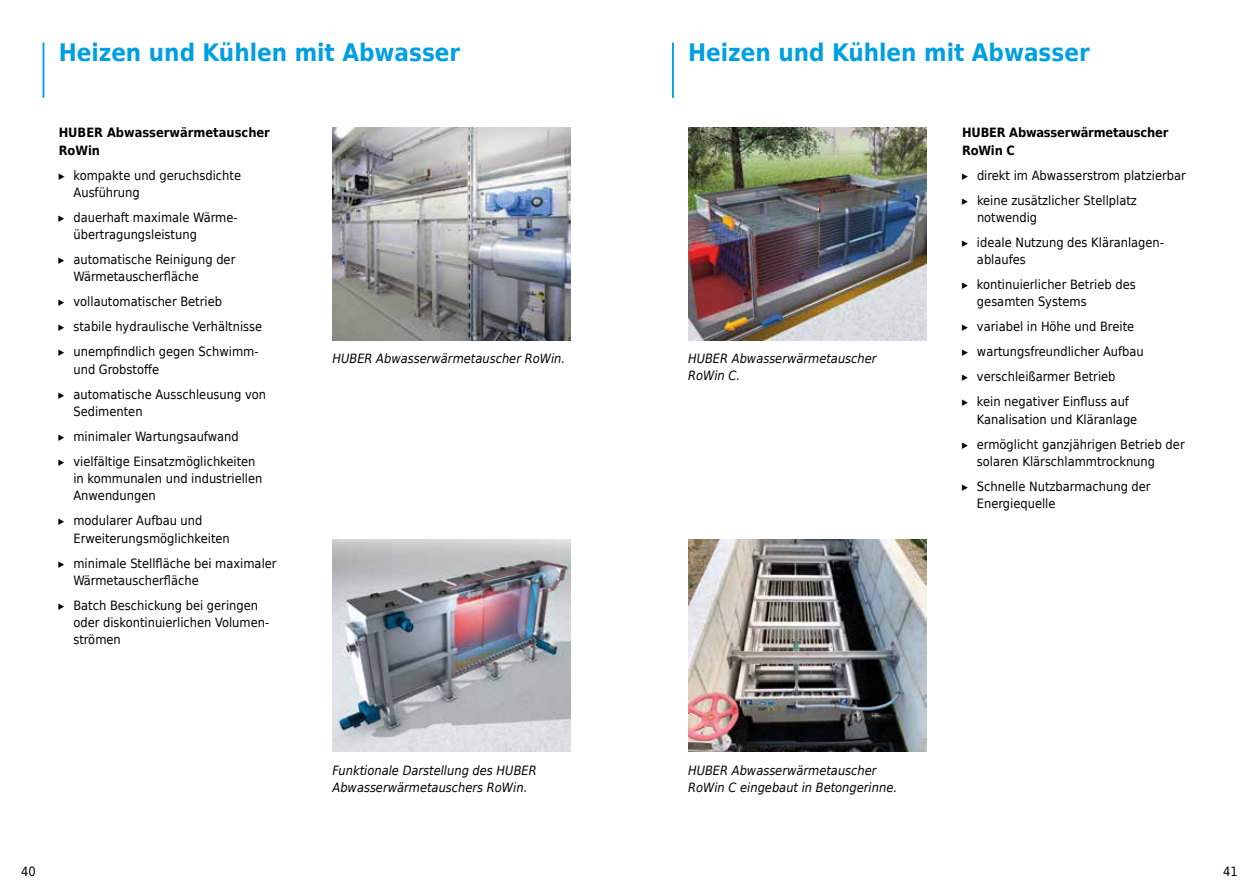
<style>
.page{position:relative;width:1259px;height:893px;background:#fff}
.page>*{position:absolute;margin:0;border:0;box-sizing:border-box;transform-origin:0 0}
.t1{font:700 24px "Huber Tec";color:#009fe3}
.t2{font:12.75px/25px "Huber Tec";color:#000}
.t3{font:italic 12.75px/17.2px "Huber Tec";color:#000}
.t4{font:700 12.75px/17.2px "Huber Tec";letter-spacing:-.005em;color:#000}
</style>
<div class="page">
<hr style="left:43px;top:43px;width:1px;height:55px;background:#009fe3">
<img style="left:333px;top:128px;width:238px;height:212px">
<img style="left:333px;top:539px;width:238px;height:213px">
<hr style="left:672px;top:43px;width:2px;height:55px;background:#009fe3">
<img style="left:688px;top:539px;width:238px;height:213px">
<img style="left:688px;top:128px;width:238px;height:212px">
<h1 class="t1" style="left:59px;top:33px;width:403px">Heizen und Kühlen mit Abwasser</h1>
<h1 class="t1" style="left:688px;top:33px;width:403px">Heizen und Kühlen mit Abwasser</h1>
<p class="t4" style="left:59px;top:124px;width:213px">HUBER Abwasserwärmetauscher<br>RoWin</p>
<p class="t2" style="left:74px;top:166px;width:169px;line-height:17.2px;text-indent:-15px">▸ kompakte und geruchsdichte<br>Ausführung</p>
<p class="t2" style="left:74px;top:208px;width:166px;line-height:17.2px;text-indent:-15px">▸ dauerhaft maximale Wärme&shy;übertragungsleistung</p>
<p class="t2" style="left:74px;top:250px;width:163px;line-height:17.2px;text-indent:-15px">▸ automatische Reinigung der<br>Wärmetauscherfläche</p>
<p class="t2" style="left:59px;top:289px;width:205px">▸ vollautomatischer Betrieb<br>▸ stabile hydraulische Verhältnisse ▸ unempfindlich gegen Schwimm-</p>
<p class="t2" style="left:59px;top:356px;width:209px;text-indent:15px">und Grobstoffe<br>▸ automatische Ausschleusung von</p>
<p class="t2" style="left:59px;top:398px;width:198px;text-indent:15px">Sedimenten<br>▸ minimaler Wartungsaufwand<br>▸ vielfältige Einsatzmöglichkeiten</p>
<p class="t2" style="left:73px;top:469px;width:190px;line-height:17.2px">in kommunalen und industriellen<br>Anwendungen</p>
<p class="t2" style="left:73px;top:511px;width:158px;line-height:17.2px;text-indent:-15px">▸ modularer Aufbau und<br>Erweiterungsmöglichkeiten</p>
<p class="t2" style="left:73px;top:554px;width:205px;line-height:17.2px;text-indent:-15px">▸ minimale Stellfläche bei maximaler<br>Wärmetauscherfläche</p>
<p class="t2" style="left:73px;top:596px;width:197px;line-height:17.2px;text-indent:-15px">▸ Batch Beschickung bei geringen oder diskontinuierlichen Volumen&shy;strömen</p>
<p class="t3" style="left:332px;top:350px;width:234px">HUBER Abwasserwärmetauscher RoWin.</p>
<p class="t3" style="left:688px;top:350px;width:190px">HUBER Abwasserwärmetauscher<br>RoWin C.</p>
<p class="t4" style="left:962px;top:124px;width:208px">HUBER Abwasserwärmetauscher<br>RoWin C</p>
<p class="t2" style="left:962px;top:162px;width:225px">▸ direkt im Abwasserstrom platzierbar ▸ keine zusätzlicher Stellplatz</p>
<p class="t2" style="left:962px;top:204px;width:203px;text-indent:15px">notwendig<br>▸ ideale Nutzung des Kläranlagen-</p>
<p class="t2" style="left:962px;top:246px;width:175px;text-indent:15px">ablaufes<br>▸ kontinuierlicher Betrieb des</p>
<p class="t2" style="left:962px;top:289px;width:183px;text-indent:15px">gesamten Systems<br>▸ variabel in Höhe und Breite<br>▸ wartungsfreundlicher Aufbau ▸ verschleißarmer Betrieb<br>▸ kein negativer Einfluss auf</p>
<p class="t2" style="left:962px;top:406px;width:224px;text-indent:15px">Kanalisation und Kläranlage<br>▸ ermöglicht ganzjährigen Betrieb der</p>
<p class="t2" style="left:962px;top:448px;width:195px;text-indent:15px">solaren Klärschlammtrocknung ▸ Schnelle Nutzbarmachung der</p>
<p class="t2" style="left:977px;top:490px;width:80px">Energiequelle</p>
<p class="t3" style="left:332px;top:762px;width:206px">Funktionale Darstellung des HUBER<br>Abwasserwärmetauschers RoWin.</p>
<p class="t3" style="left:688px;top:762px;width:210px">HUBER Abwasserwärmetauscher<br>RoWin C eingebaut in Betongerinne.</p>
<p class="t2" style="left:21px;top:858px;width:16px">40</p>
<p class="t2" style="left:1223px;top:858px;width:16px">41</p>
</div>
